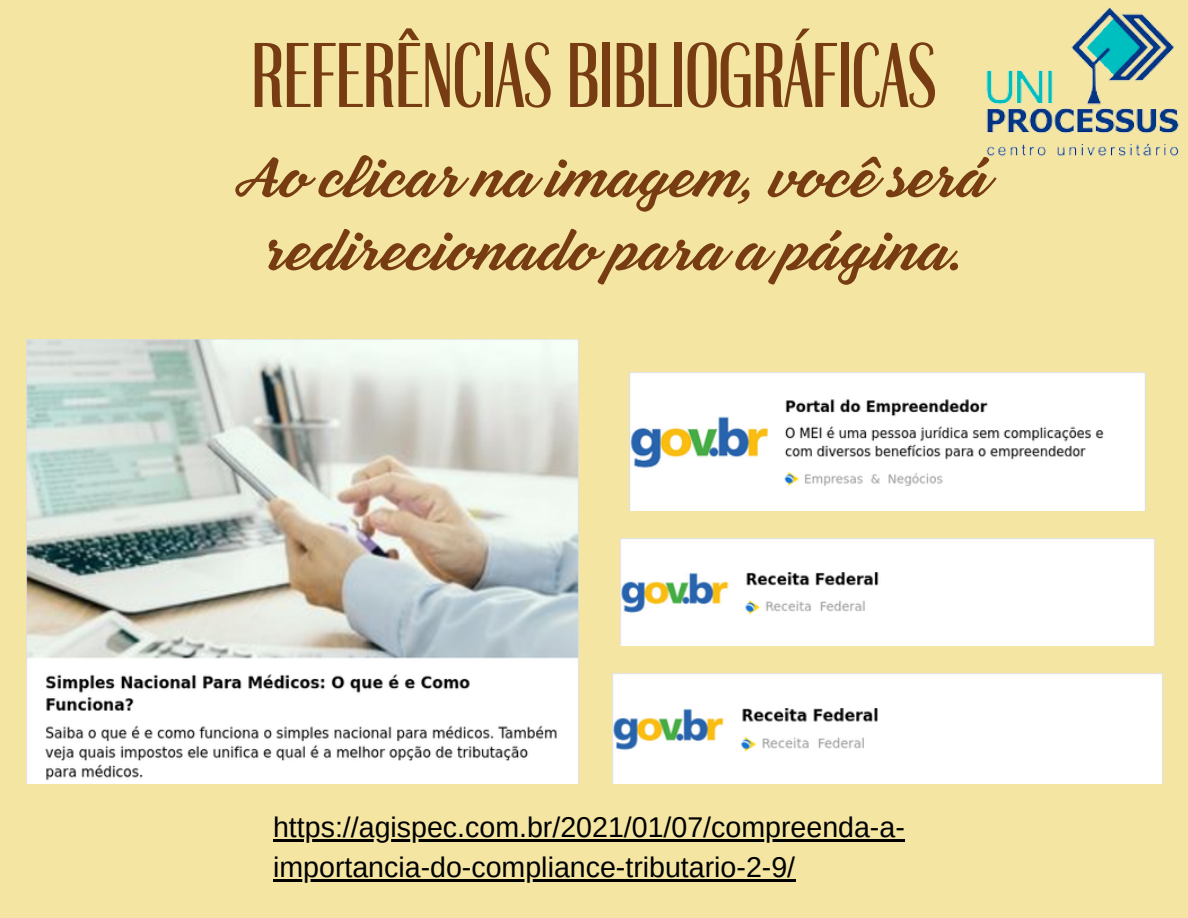
<style>
.page{position:relative;width:1188px;height:918px;background:#f4e6a2}
.page>*{position:absolute;margin:0;border:0;box-sizing:border-box;transform-origin:0 0}
.t1{font:500 96px "Britannic Com D";color:#773c12}
.t2{font:700 52.35px/73.2px "Letteria Pro Script";color:#773c12;text-align:center}
.t3{font:28.5px "Arimo";color:#000}
</style>
<div class="page">
<img style="left:621px;top:539px;width:533px;height:106px">
<img style="left:27px;top:339px;width:551px;height:444px">
<hr style="left:273px;top:839px;width:632px;height:3px;background:#000">
<hr style="left:273px;top:879px;width:522px;height:2px;background:#000">
<img style="left:612px;top:673px;width:551px;height:110px">
<img style="left:629px;top:373px;width:517px;height:138px">
<img style="left:986px;top:7px;width:193px;height:150px">
<h2 class="t1" style="left:251px;top:43px;width:687px">REFERÊNCIASBIBLIOGRÁFICAS</h2>
<p class="t2" style="left:238px;top:143px;width:750px">Ao clicar na imagem, você será redirecionado para a página.</p>
<p class="t3" style="left:273px;top:811px;width:633px">https://agispec.com.br/2021/01/07/compreenda-a-</p>
<h1 class="t3" style="left:273px;top:851px;width:524px">importancia-do-compliance-tributario-2-9/</h1>
</div>
